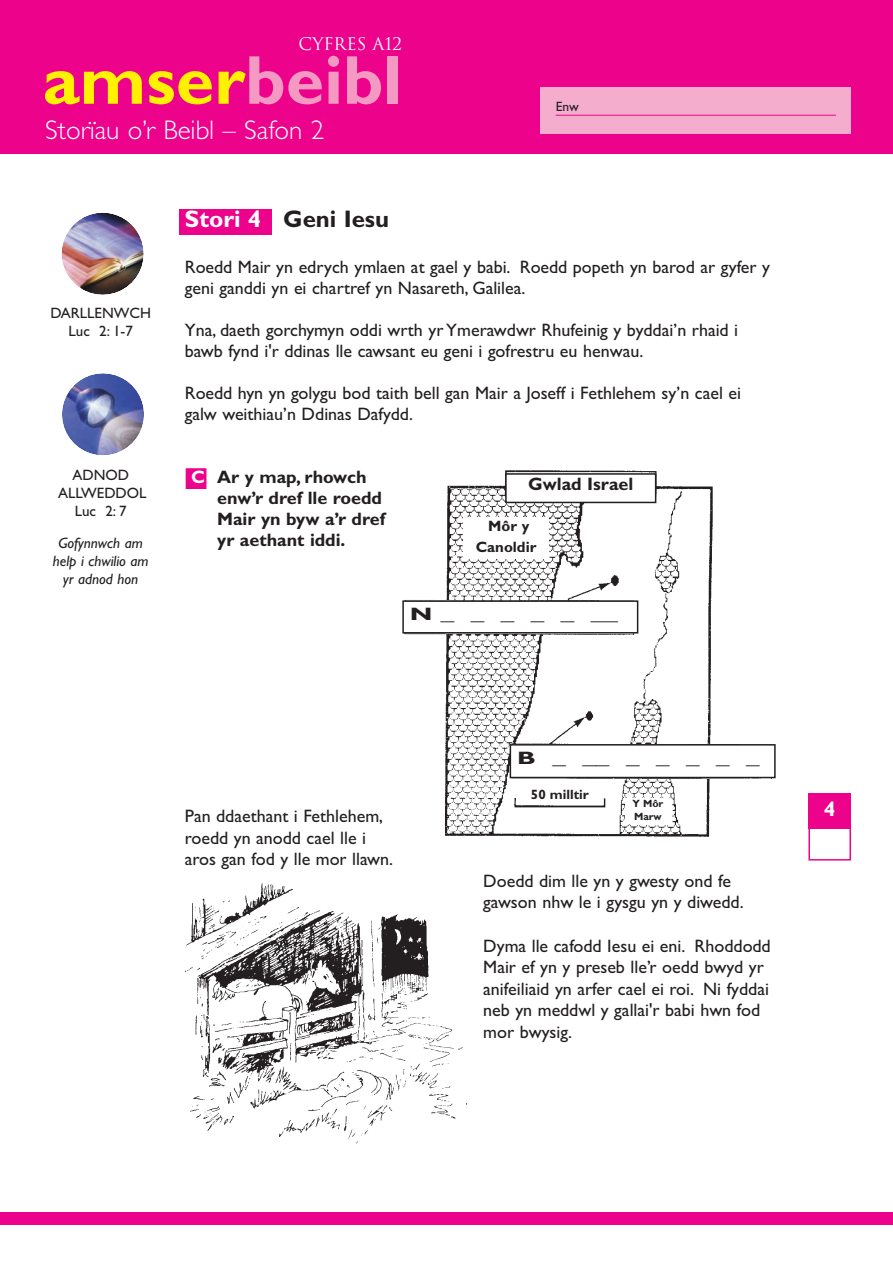
<style>
.page{position:relative;width:893px;height:1263px;background:#fff}
.page>*{position:absolute;margin:0;border:0;box-sizing:border-box;transform-origin:0 0}
.t1{font:700 69.45px "Gill Sans";color:#fff101}
.t2{font:300 27px "Gill Sans";color:#fff}
.t3{font:700 24px "Gill Sans";color:#231f20}
.t4{font:700 21px "Gill Sans";color:#fff}
.t5{font:18px/21.6px "Gill Sans";color:#231f20}
.t6{font:700 18px/21px "Gill Sans";color:#231f20}
.t7{font:700 18px "Gill Sans";color:#231f20;scale:1.5 1}
.t8{font:16.95px "Trajan";color:#fff}
.t9{font:15px/18px "Gill Sans";color:#231f20;text-align:center}
.t10{font:italic 15px/18px "Gill Sans";color:#231f20;text-align:center}
.t11{font:700 15px/21px "Gill Sans";color:#231f20;text-align:center}
.t12{font:700 13.5px "Gill Sans";color:#231f20}
.t13{font:13.5px "Gill Sans";color:#231f20}
.t14{font:700 10.5px/12.6px "Gill Sans";color:#231f20}
.s1{color:#f499c2}
.s2{color:#fff}
.s3{color:#ed028c}
</style>
<div class="page">
<img style="left:62px;top:213px;width:82px;height:82px">
<img style="left:62px;top:373px;width:82px;height:82px">
<div style="left:808px;top:827px;width:43px;height:34px;border:2px solid #ed028c"></div>
<div style="left:808px;top:794px;width:43px;height:35px;background:#ed028c"></div>
<div style="left:179px;top:209px;width:92px;height:26px;background:#ed028c"></div>
<img style="left:404px;top:470px;width:372px;height:367px">
<img style="left:184px;top:883px;width:279px;height:261px">
<div style="left:506px;top:474px;width:150px;height:28px;background:#fff"></div>
<div style="left:505px;top:473px;width:151px;height:30px;border:2px solid #231f20"></div>
<div style="left:463px;top:517px;width:86px;height:42px;background:#fff"></div>
<div style="left:520px;top:788px;width:80px;height:16px;background:#fff"></div>
<div style="left:625px;top:799px;width:45px;height:25px;background:#fff"></div>
<div style="left:403px;top:601px;width:235px;height:32px;background:#fff"></div>
<div style="left:402px;top:600px;width:236px;height:34px;border:2px solid #231f20"></div>
<div style="left:510px;top:745px;width:265px;height:33px;background:#fff"></div>
<div style="left:510px;top:744px;width:266px;height:34px;border:2px solid #231f20"></div>
<div style="left:0;top:1212px;width:892px;height:13px;background:#ed028c"></div>
<div style="left:0;top:0;width:892px;height:153px;background:#ed028c"></div>
<div style="left:541px;top:87px;width:310px;height:46px;background:#f5adce"></div>
<hr style="left:556px;top:115px;width:280px;height:1px;background:#ed028c">
<p class="t8" style="left:298px;top:34px;width:105px">CYFRES A12</p>
<h1 class="t1" style="left:43px;top:56px;width:360px">amser<span class="s1">beibl</span></h1>
<h2 class="t2" style="left:45px;top:120px;width:280px">Storïau o’r Beibl – Safon 2</h2>
<p class="t13" style="left:556px;top:102px;width:25px">Enw</p>
<p class="t9" style="left:50px;top:306px;width:102px">DARLLENWCH<br>Luc 2: 1-7</p>
<p class="t9" style="left:58px;top:468px;width:90px">ADNOD<br>ALLWEDDOL<br>Luc 2: 7</p>
<p class="t10" style="left:53px;top:535px;width:97px">Gofynnwch am help i chwilio am yr adnod hon</p>
<h3 class="t3" style="left:185px;top:211px;width:206px"><span class="s2">Stori 4</span> Geni Iesu</h3>
<p class="t5" style="left:185px;top:259px;width:587px;line-height:21px">Roedd Mair yn edrych ymlaen at gael y babi. Roedd popeth yn barod ar gyfer y geni ganddi yn ei chartref yn Nasareth, Galilea.</p>
<p class="t5" style="left:185px;top:322px;width:555px;line-height:21px">Yna, daeth gorchymyn oddi wrth yr Ymerawdwr Rhufeinig y byddai’n rhaid i bawb fynd i'r ddinas lle cawsant eu geni i gofrestru eu henwau.</p>
<p class="t5" style="left:185px;top:385px;width:558px;line-height:21px">Roedd hyn yn golygu bod taith bell gan Mair a Joseff i Fethlehem sy’n cael ei galw weithiau’n Ddinas Dafydd.</p>
<p class="t6" style="left:217px;top:469px;width:169px;text-indent:-32px"><span class="s3">■</span><span class="s2">C</span> Ar y map, rhowch enw’r dref lle roedd<br>Mair yn byw a’r dref yr aethant iddi.</p>
<p class="t6" style="left:528px;top:475px;width:107px">Gwlad Israel</p>
<p class="t11" style="left:476px;top:517px;width:62px">Môr y<br>Canoldir</p>
<p class="t7" style="left:410px;top:608px;width:140px">N _ _ _ _ _ __</p>
<p class="t5" style="left:185px;top:807px;width:210px">Pan ddaethant i Fethlehem, roedd yn anodd cael lle i aros gan fod y lle mor llawn.</p>
<p class="t7" style="left:517px;top:752px;width:163px">B _ __ _ _ _ _ _</p>
<p class="t12" style="left:531px;top:790px;width:60px">50 milltir</p>
<p class="t14" style="left:632px;top:799px;width:32px">Y Môr<br>Marw</p>
<p class="t5" style="left:483px;top:872px;width:262px">Doedd dim lle yn y gwesty ond fe gawson nhw le i gysgu yn y diwedd.</p>
<p class="t5" style="left:483px;top:937px;width:289px">Dyma lle cafodd Iesu ei eni. Rhoddodd<br>Mair ef yn y preseb lle’r oedd bwyd yr anifeiliaid yn arfer cael ei roi. Ni fyddai neb yn meddwl y gallai'r babi hwn fod mor bwysig.</p>
<p class="t4" style="left:824px;top:802px;width:13px">4</p>
</div>
